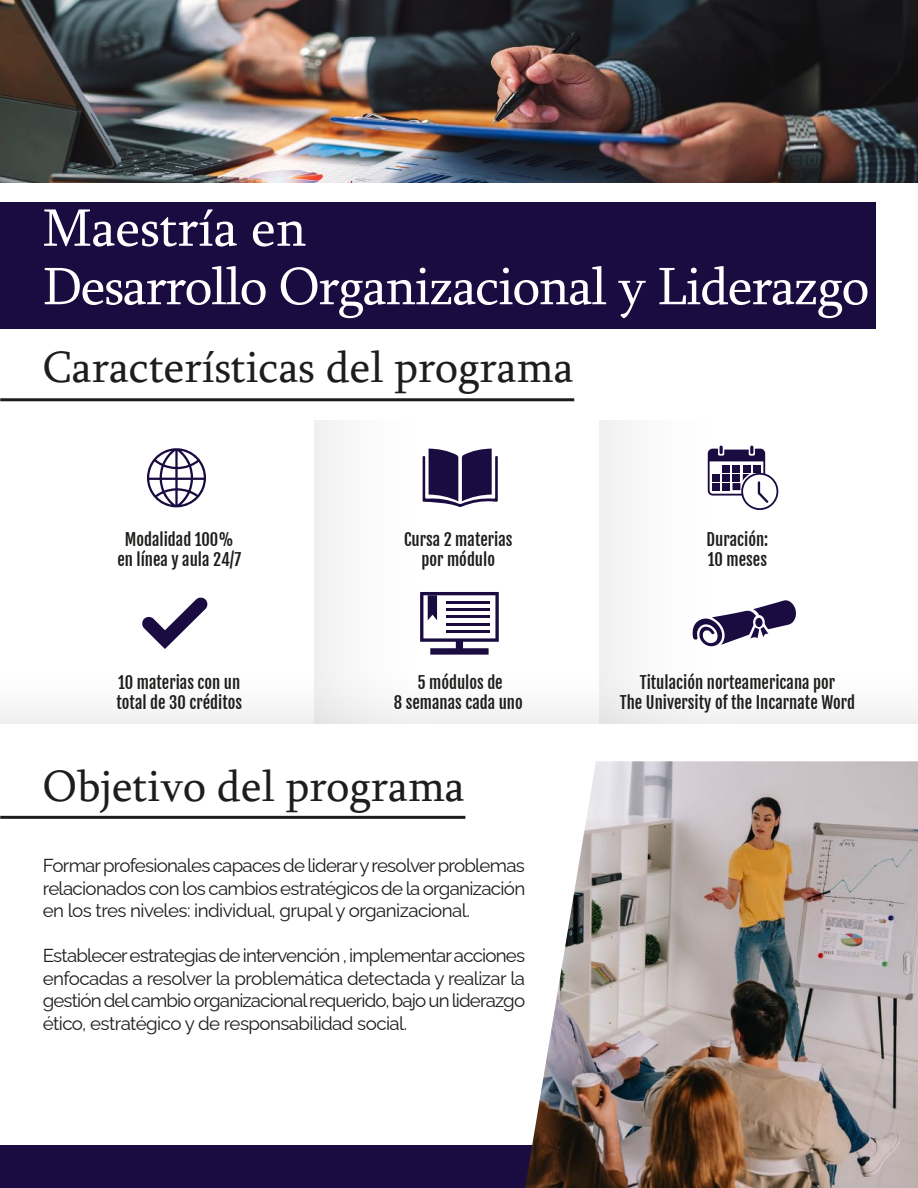
<style>
.page{position:relative;width:918px;height:1188px;background:#fff}
.page>*{position:absolute;margin:0;border:0;box-sizing:border-box;transform-origin:0 0}
.t1{font:54px/58.5px "Sylfaen";letter-spacing:-.02em;color:#fff}
.t2{font:45px "Sylfaen";color:#1d1d1b}
.t3{font:18.75px/22.5px "Raleway";letter-spacing:-.03em;color:#1d1d1b;text-align:justify}
.t4{font:16.5px/19.8px "Fjalla One";color:#1d1d1b;text-align:center}
</style>
<div class="page">
<div style="left:315px;top:421px;width:284px;height:302px;background:linear-gradient(to right,#f7f6f6,#fff)"></div>
<div style="left:600px;top:421px;width:318px;height:302px;background:linear-gradient(to right,#f7f6f6,#fff)"></div>
<div style="left:0;top:1145px;width:592px;height:43px;background:#1a0b41"></div>
<div style="left:0;top:202px;width:876px;height:127px;background:#1a0b41"></div>
<img style="left:0;top:0;width:918px;height:183px">
<hr style="left:0;top:816px;width:465px;height:3px;background:#1d1d1b">
<hr style="left:0;top:398px;width:574px;height:3px;background:#1d1d1b">
<svg style="left:147px;top:448px;width:59px;height:59px"></svg>
<svg style="left:708px;top:446px;width:70px;height:64px"></svg>
<svg style="left:693px;top:600px;width:104px;height:47px"></svg>
<svg style="left:420px;top:592px;width:79px;height:63px"></svg>
<svg style="left:423px;top:449px;width:75px;height:58px"></svg>
<svg style="left:142px;top:597px;width:66px;height:52px"></svg>
<img style="left:525px;top:761px;width:393px;height:427px">
<h1 class="t1" style="left:43px;top:197px;width:828px">Maestría en<br>Desarrollo Organizacional y Liderazgo</h1>
<h2 class="t2" style="left:43px;top:337px;width:532px">Características del programa</h2>
<p class="t4" style="left:117px;top:529px;width:125px">Modalidad 100% en línea y aula 24/7</p>
<p class="t4" style="left:404px;top:529px;width:110px">Cursa 2 materias por módulo</p>
<p class="t4" style="left:707px;top:529px;width:63px;text-align:left">Duración:<br>10 meses</p>
<p class="t4" style="left:116px;top:673px;width:127px;text-align:left">10 materias con un total de 30 créditos</p>
<p class="t4" style="left:394px;top:673px;width:131px">5 módulos de<br>8 semanas cada uno</p>
<p class="t4" style="left:620px;top:673px;width:237px">Titulación norteamericana por<br>The University of the Incarnate Word</p>
<h2 class="t2" style="left:43px;top:756px;width:424px">Objetivo del programa</h2>
<p class="t3" style="left:43px;top:852px;width:484px">Formar profesionales capaces de liderar y resolver problemas relacionados con los cambios estratégicos de la organización en los tres niveles: individual, grupal y organizacional.</p>
<p class="t3" style="left:43px;top:942px;width:484px">Establecer estrategias de intervención , implementar acciones enfocadas a resolver la problemática detectada y realizar la gestión del cambio organizacional requerido, bajo un liderazgo ético, estratégico y de responsabilidad social.</p>
</div>
